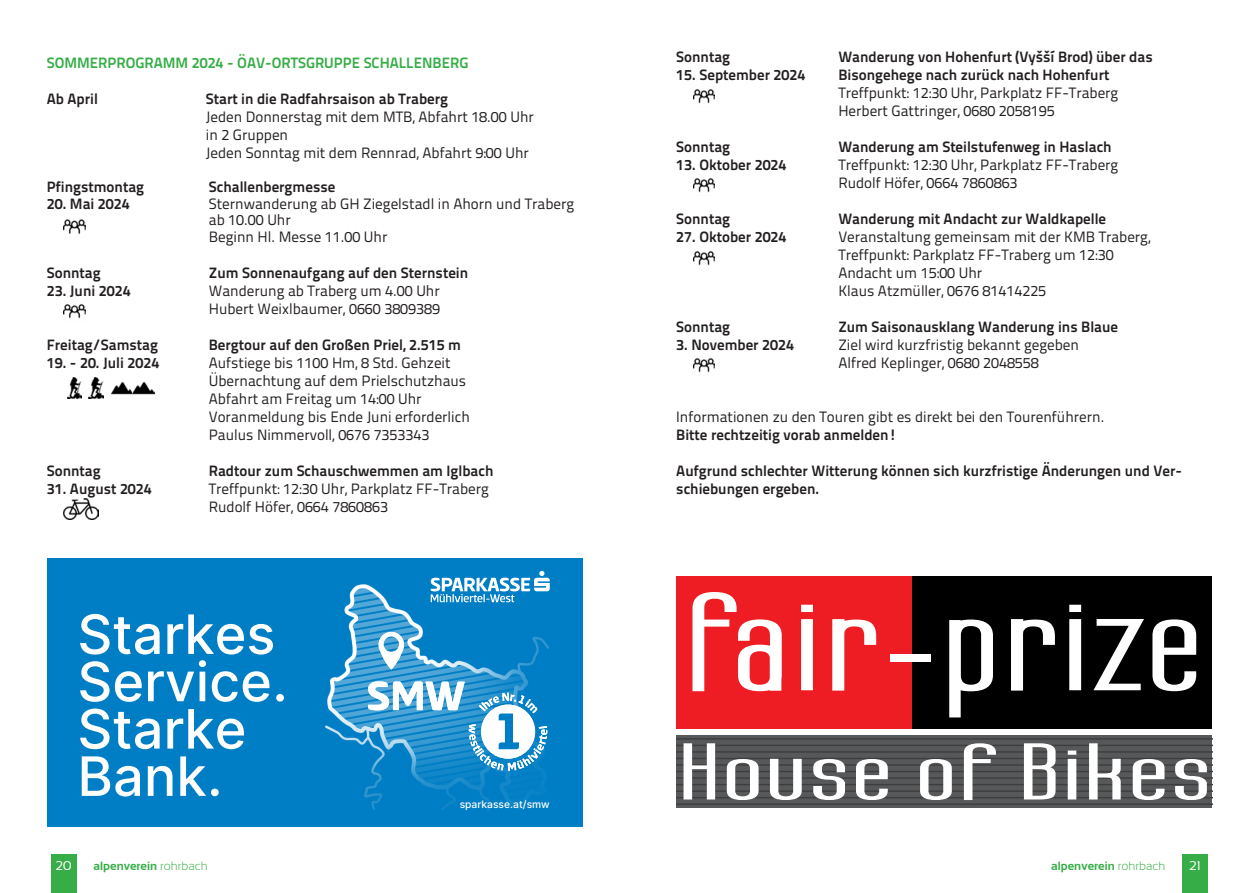
<style>
.page{position:relative;width:1259px;height:893px;background:#fff}
.page>*{position:absolute;margin:0;border:0;box-sizing:border-box;transform-origin:0 0}
.t1{font:700 117.75px "Labtop";letter-spacing:.055em;color:#fff;scale:1.57 1}
.t2{font:700 67.35px "Labtop";letter-spacing:.045em;color:#fff;scale:1.99 1}
.t3{font:500 54.3px/47.2px "Inter";color:#fff}
.t4{font:15px/18px "Titillium Text 22 L";color:#231f20}
.t5{font:700 15px/18px "Titillium Text 22 L";color:#231f20}
.reinleser_10pt{font:700 15px "Titillium Text 22 L";color:#36ad47}
.t6{font:12.75px "Sansation";color:#fff}
.t7{font:700 12px "Sansation";color:#36ad47}
.t8{font:500 10.35px "Inter";color:#fff}
.s1{font-weight:700}
.s2{font-weight:300}
</style>
<div class="page">
<div style="left:51px;top:855px;width:26px;height:38px;background:#36ad47"></div>
<div style="left:1182px;top:855px;width:26px;height:38px;background:#36ad47"></div>
<div style="left:47px;top:558px;width:536px;height:268px;background:#007ec5"></div>
<img style="left:325px;top:580px;width:224px;height:231px">
<svg style="left:378px;top:632px;width:26px;height:38px"></svg>
<svg style="left:368px;top:681px;width:179px;height:90px"></svg>
<svg style="left:431px;top:571px;width:119px;height:31px"></svg>
<img style="left:64px;top:219px;width:21px;height:15px">
<img style="left:64px;top:304px;width:21px;height:15px">
<img style="left:693px;top:358px;width:21px;height:15px">
<img style="left:693px;top:251px;width:21px;height:15px">
<div style="left:890px;top:577px;width:322px;height:152px;background:#000"></div>
<div style="left:676px;top:577px;width:235px;height:152px;background:#ee1d23"></div>
<div style="left:676px;top:735px;width:536px;height:72px;background:#57585a"></div>
<hr style="left:676px;top:738px;width:536px;height:2px;background:#3e3e3f">
<hr style="left:676px;top:745px;width:536px;height:1px;background:#3e3e3f">
<hr style="left:676px;top:751px;width:536px;height:2px;background:#3e3e3f">
<hr style="left:676px;top:758px;width:536px;height:1px;background:#3e3e3f">
<hr style="left:676px;top:764px;width:536px;height:2px;background:#3e3e3f">
<hr style="left:676px;top:771px;width:536px;height:1px;background:#3e3e3f">
<hr style="left:676px;top:777px;width:536px;height:2px;background:#3e3e3f">
<hr style="left:676px;top:784px;width:536px;height:1px;background:#3e3e3f">
<hr style="left:676px;top:790px;width:536px;height:2px;background:#3e3e3f">
<hr style="left:676px;top:797px;width:536px;height:1px;background:#3e3e3f">
<hr style="left:676px;top:803px;width:536px;height:2px;background:#3e3e3f">
<img style="left:67px;top:377px;width:15px;height:22px">
<img style="left:88px;top:377px;width:15px;height:22px">
<img style="left:112px;top:382px;width:42px;height:13px">
<img style="left:693px;top:178px;width:21px;height:15px">
<img style="left:693px;top:89px;width:21px;height:15px">
<img style="left:64px;top:498px;width:35px;height:22px">
<p class="reinleser_10pt" style="left:47px;top:51px;width:423px">SOMMERPROGRAMM 2024 - ÖAV-ORTSGRUPPE SCHALLENBERG</p>
<p class="t5" style="left:47px;top:88px;width:53px">Ab April</p>
<p class="t5" style="left:206px;top:88px;width:244px">Start in die Radfahrsaison ab Traberg</p>
<p class="t4" style="left:206px;top:106px;width:329px">Jeden Donnerstag mit dem MTB, Abfahrt 18.00 Uhr</p>
<p class="t4" style="left:206px;top:124px;width:84px">in 2 Gruppen</p>
<p class="t4" style="left:206px;top:142px;width:324px">Jeden Sonntag mit dem Rennrad, Abfahrt 9:00 Uhr</p>
<p class="t5" style="left:47px;top:177px;width:99px">Pfingstmontag</p>
<p class="t5" style="left:209px;top:177px;width:128px">Schallenbergmesse</p>
<p class="t5" style="left:47px;top:193px;width:84px">20. Mai 2024</p>
<p class="t4" style="left:209px;top:193px;width:367px">Sternwanderung ab GH Ziegelstadl in Ahorn und Traberg</p>
<p class="t4" style="left:209px;top:210px;width:83px">ab 10.00 Uhr</p>
<p class="t4" style="left:209px;top:226px;width:180px">Beginn Hl. Messe 11.00 Uhr</p>
<p class="t5" style="left:47px;top:262px;width:55px">Sonntag</p>
<p class="t5" style="left:209px;top:262px;width:261px">Zum Sonnenaufgang auf den Sternstein</p>
<p class="t5" style="left:47px;top:280px;width:85px">23. Juni 2024</p>
<p class="t4" style="left:209px;top:280px;width:232px">Wanderung ab Traberg um 4.00 Uhr</p>
<p class="t4" style="left:209px;top:298px;width:233px">Hubert Weixlbaumer, 0660 3809389</p>
<p class="t5" style="left:47px;top:334px;width:113px">Freitag/Samstag</p>
<p class="t5" style="left:209px;top:334px;width:254px">Bergtour auf den Großen Priel, 2.515 m</p>
<p class="t5" style="left:47px;top:352px;width:114px">19. - 20. Juli 2024</p>
<p class="t4" style="left:209px;top:352px;width:243px">Aufstiege bis 1100 Hm, 8 Std. Gehzeit</p>
<p class="t4" style="left:209px;top:370px;width:259px">Übernachtung auf dem Prielschutzhaus</p>
<p class="t4" style="left:209px;top:388px;width:214px">Abfahrt am Freitag um 14:00 Uhr</p>
<p class="t4" style="left:209px;top:406px;width:262px">Voranmeldung bis Ende Juni erforderlich</p>
<p class="t4" style="left:209px;top:424px;width:222px">Paulus Nimmervoll, 0676 7353343</p>
<p class="t5" style="left:47px;top:460px;width:55px">Sonntag</p>
<p class="t5" style="left:209px;top:460px;width:286px">Radtour zum Schauschwemmen am Iglbach</p>
<p class="t5" style="left:47px;top:478px;width:107px">31. August 2024</p>
<p class="t4" style="left:209px;top:478px;width:281px">Treffpunkt: 12:30 Uhr, Parkplatz FF-Traberg</p>
<p class="t4" style="left:209px;top:496px;width:181px">Rudolf Höfer, 0664 7860863</p>
<p class="t3" style="left:77px;top:609px;width:212px">Starkes<br>Service.<br>Starke<br>Bank.</p>
<p class="t8" style="left:460px;top:797px;width:92px">sparkasse.at/smw</p>
<p class="t5" style="left:676px;top:47px;width:55px">Sonntag</p>
<p class="t5" style="left:838px;top:47px;width:316px">Wanderung von Hohenfurt (Vyšší Brod) über das</p>
<p class="t5" style="left:676px;top:65px;width:131px">15. September 2024</p>
<p class="t5" style="left:838px;top:65px;width:272px">Bisongehege nach zurück nach Hohenfurt</p>
<p class="t4" style="left:838px;top:83px;width:281px">Treffpunkt: 12:30 Uhr, Parkplatz FF-Traberg</p>
<p class="t4" style="left:838px;top:101px;width:218px">Herbert Gattringer, 0680 2058195</p>
<p class="t5" style="left:676px;top:137px;width:55px">Sonntag</p>
<p class="t5" style="left:838px;top:137px;width:275px">Wanderung am Steilstufenweg in Haslach</p>
<p class="t5" style="left:676px;top:155px;width:112px">13. Oktober 2024</p>
<p class="t4" style="left:838px;top:155px;width:281px">Treffpunkt: 12:30 Uhr, Parkplatz FF-Traberg</p>
<p class="t4" style="left:838px;top:173px;width:181px">Rudolf Höfer, 0664 7860863</p>
<p class="t5" style="left:676px;top:209px;width:55px">Sonntag</p>
<p class="t5" style="left:838px;top:209px;width:269px">Wanderung mit Andacht zur Waldkapelle</p>
<p class="t5" style="left:676px;top:227px;width:112px">27. Oktober 2024</p>
<p class="t4" style="left:838px;top:227px;width:314px">Veranstaltung gemeinsam mit der KMB Traberg,</p>
<p class="t4" style="left:838px;top:245px;width:277px">Treffpunkt: Parkplatz FF-Traberg um 12:30</p>
<p class="t4" style="left:838px;top:263px;width:145px">Andacht um 15:00 Uhr</p>
<p class="t4" style="left:838px;top:281px;width:209px">Klaus Atzmüller, 0676 81414225</p>
<p class="t5" style="left:676px;top:317px;width:55px">Sonntag</p>
<p class="t5" style="left:838px;top:317px;width:281px">Zum Saisonausklang Wanderung ins Blaue</p>
<p class="t5" style="left:676px;top:335px;width:119px">3. November 2024</p>
<p class="t4" style="left:838px;top:335px;width:242px">Ziel wird kurzfristig bekannt gegeben</p>
<p class="t4" style="left:838px;top:353px;width:202px">Alfred Keplinger, 0680 2048558</p>
<p class="t4" style="left:676px;top:407px;width:429px">Informationen zu den Touren gibt es direkt bei den Tourenführern.<br><span class="s1">Bitte rechtzeitig vorab anmelden!</span></p>
<p class="t5" style="left:676px;top:461px;width:507px">Aufgrund schlechter Witterung können sich kurzfristige Änderungen und Ver&shy;schiebungen ergeben.</p>
<p class="t1" style="left:687px;top:568px;width:328px">fair-prize</p>
<p class="t2" style="left:680px;top:730px;width:267px">House of Bikes</p>
<p class="t6" style="left:56px;top:859px;width:18px">20</p>
<p class="t7" style="left:94px;top:859px;width:116px">alpenverein <span class="s2">rohrbach</span></p>
<p class="t7" style="left:1051px;top:859px;width:116px">alpenverein <span class="s2">rohrbach</span></p>
<p class="t6" style="left:1189px;top:859px;width:13px">21</p>
</div>
